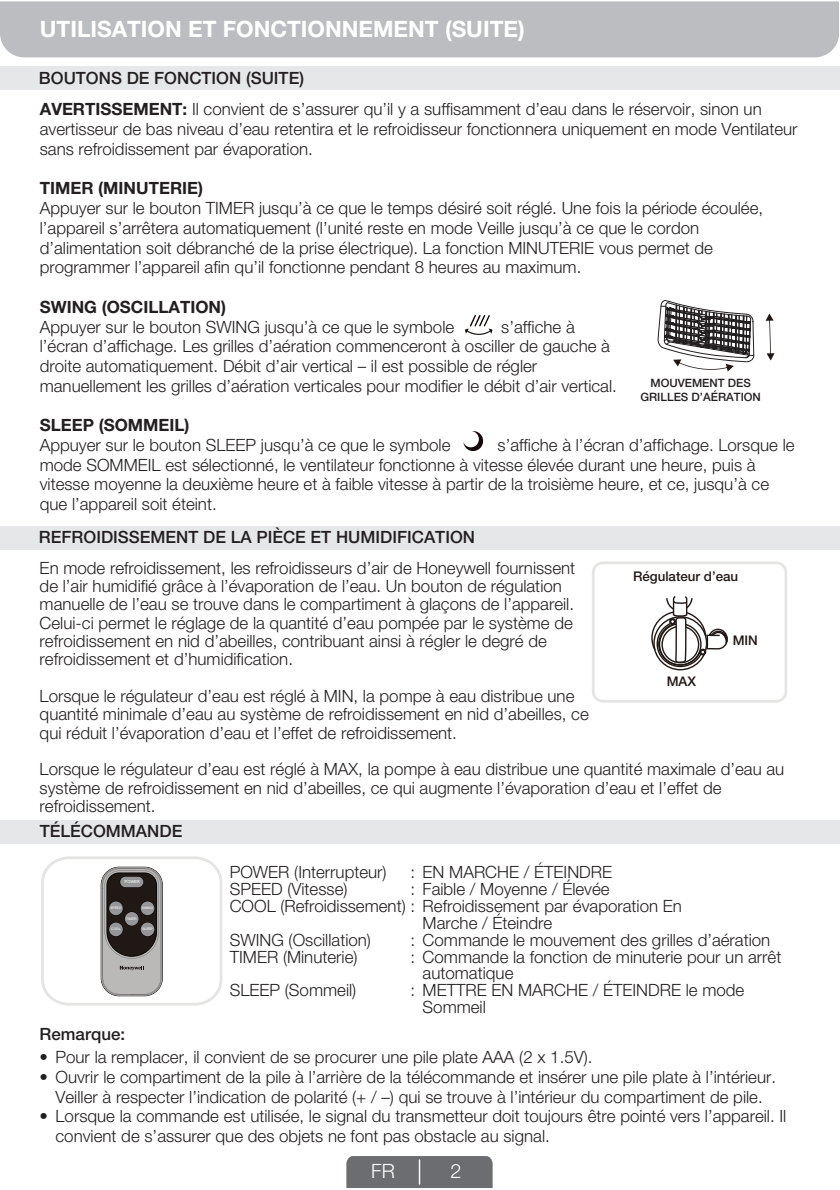
<style>
.page{position:relative;width:840px;height:1190px;background:#fff}
.page>*{position:absolute;margin:0;border:0;box-sizing:border-box;transform-origin:0 0}
.t1{font:700 22.6px "Helvetica Neue LT Std";color:#fff}
.t2{font:300 19.8px "Helvetica Neue LT Pro";color:#fff}
.t3{font:300 17px/19.8px "Helvetica Neue LT Pro";color:#231f20}
.t4{font:500 17px "Helvetica Neue LT Pro";color:#231f20}
.t5{font:700 17px "Helvetica Neue LT Pro";color:#231f20}
.t6{font:500 13.4px "Helvetica Neue LT Pro";color:#201814}
.t7{font:500 11.6px/13.8px "Helvetica Neue LT Pro";color:#231f20;text-align:center}
.t8{font:500 4px "Helvetica Neue LT Pro";color:#f3f5f5}
.t9{font:500 3.4px "Helvetica Neue LT Pro";color:#f3f5f5}
.s1{font-weight:700}
</style>
<div class="page">
<div style="left:0;top:1px;width:839px;height:56px;background:#bcbdc0"></div>
<div style="left:0;top:820px;width:839px;height:24px;background:#e6e7e9"></div>
<div style="left:0;top:66px;width:839px;height:24px;background:#e6e7e9"></div>
<div style="left:0;top:526px;width:839px;height:24px;background:#e6e7e9"></div>
<svg style="left:657px;top:300px;width:118px;height:72px"></svg>
<div style="left:592px;top:561px;width:195px;height:142px;border:3px solid #e5e5e4;border-radius:10px"></div>
<svg style="left:651px;top:561px;width:78px;height:142px"></svg>
<div style="left:41px;top:856px;width:181px;height:150px;border:3px solid #e5e5e4;border-radius:25px"></div>
<svg style="left:101px;top:867px;width:62px;height:129px;background:#767270"></svg>
<svg style="left:465px;top:315px;width:27px;height:20px"></svg>
<svg style="left:463px;top:431px;width:21px;height:20px"></svg>
<div style="left:346px;top:1156px;width:147px;height:32px;background:#6c6d70"></div>
<h1 class="t1" style="left:40px;top:16px;width:486px">UTILISATION ET FONCTIONNEMENT (SUITE)</h1>
<p class="t4" style="left:39px;top:72px;width:267px">BOUTONS DE FONCTION (SUITE)</p>
<p class="t3" style="left:40px;top:101px;width:759px"><span class="s1">AVERTISSEMENT:</span> Il convient de s’assurer qu’il y a suffisamment d’eau dans le réservoir, sinon un avertisseur de bas niveau d’eau retentira et le refroidisseur fonctionnera uniquement en mode Ventilateur sans refroidissement par évaporation.</p>
<p class="t5" style="left:40px;top:179px;width:165px">TIMER (MINUTERIE)</p>
<p class="t3" style="left:40px;top:200px;width:725px">Appuyer sur le bouton TIMER jusqu’à ce que le temps désiré soit réglé. Une fois la période écoulée, l’appareil s’arrêtera automatiquement (l’unité reste en mode Veille jusqu’à ce que le cordon d’alimentation soit débranché de la prise électrique). La fonction MINUTERIE vous permet de programmer l’appareil afin qu’il fonctionne pendant 8 heures au maximum.</p>
<p class="t5" style="left:40px;top:297px;width:188px">SWING (OSCILLATION)</p>
<p class="t3" style="left:40px;top:318px;width:416px">Appuyer sur le bouton SWING jusqu’à ce que le symbole</p>
<p class="t3" style="left:40px;top:318px;width:579px;text-indent:461px">s’affiche à l’écran d’affichage. Les grilles d’aération commenceront à osciller de gauche à droite automatiquement. Débit d’air vertical – il est possible de régler manuellement les grilles d’aération verticales pour modifier le débit d’air vertical.</p>
<p class="t5" style="left:40px;top:415px;width:151px">SLEEP (SOMMEIL)</p>
<p class="t3" style="left:40px;top:436px;width:412px">Appuyer sur le bouton SLEEP jusqu’à ce que le symbole</p>
<p class="t7" style="left:640px;top:377px;width:122px">MOUVEMENT DES<br>GRILLES D’AÉRATION</p>
<p class="t3" style="left:40px;top:436px;width:756px;text-indent:458px">s’affiche à l’écran d’affichage. Lorsque le mode SOMMEIL est sélectionné, le ventilateur fonctionne à vitesse élevée durant une heure, puis à vitesse moyenne la deuxième heure et à faible vitesse à partir de la troisième heure, et ce, jusqu’à ce que l’appareil soit éteint.</p>
<p class="t4" style="left:39px;top:531px;width:438px">REFROIDISSEMENT DE LA PIÈCE ET HUMIDIFICATION</p>
<p class="t3" style="left:40px;top:560px;width:537px;line-height:18.4px">En mode refroidissement, les refroidisseurs d’air de Honeywell fournissent de l’air humidifié grâce à l’évaporation de l’eau. Un bouton de régulation manuelle de l’eau se trouve dans le compartiment à glaçons de l’appareil.<br>Celui-ci permet le réglage de la quantité d’eau pompée par le système de refroidissement en nid d’abeilles, contribuant ainsi à régler le degré de refroidissement et d’humidification.</p>
<p class="t3" style="left:40px;top:688px;width:551px;line-height:18.4px">Lorsque le régulateur d’eau est réglé à MIN, la pompe à eau distribue une quantité minimale d’eau au système de refroidissement en nid d’abeilles, ce qui réduit l’évaporation d’eau et l’effet de refroidissement.</p>
<p class="t3" style="left:40px;top:761px;width:746px;line-height:18.4px">Lorsque le régulateur d’eau est réglé à MAX, la pompe à eau distribue une quantité maximale d’eau au système de refroidissement en nid d’abeilles, ce qui augmente l’évaporation d’eau et l’effet de refroidissement.</p>
<p class="t6" style="left:633px;top:572px;width:107px">Régulateur d’eau</p>
<p class="t6" style="left:733px;top:636px;width:27px">MIN</p>
<p class="t6" style="left:667px;top:676px;width:31px">MAX</p>
<p class="t4" style="left:40px;top:825px;width:144px">TÉLÉCOMMANDE</p>
<p class="t3" style="left:411px;top:864px;width:203px">: EN MARCHE / ÉTEINDRE</p>
<p class="t3" style="left:411px;top:880px;width:201px">: Faible / Moyenne / Élevée</p>
<p class="t3" style="left:230px;top:897px;width:454px">COOL (Refroidissement) : Refroidissement par évaporation En</p>
<p class="t3" style="left:423px;top:914px;width:131px">Marche / Éteindre</p>
<p class="t3" style="left:411px;top:931px;width:361px">: Commande le mouvement des grilles d’aération</p>
<p class="t3" style="left:411px;top:948px;width:372px">: Commande la fonction de minuterie pour un arrêt</p>
<p class="t3" style="left:423px;top:965px;width:92px">automatique</p>
<p class="t3" style="left:411px;top:982px;width:335px">: METTRE EN MARCHE / ÉTEINDRE le mode</p>
<p class="t3" style="left:423px;top:999px;width:65px">Sommeil</p>
<p class="t3" style="left:56px;top:1049px;width:732px">Pour la remplacer, il convient de se procurer une pile plate AAA (2 x 1.5V).<br>Ouvrir le compartiment de la pile à l’arrière de la télécommande et insérer une pile plate à l’intérieur.<br>Veiller à respecter l’indication de polarité (+ / –) qui se trouve à l’intérieur du compartiment de pile.<br>Lorsque la commande est utilisée, le signal du transmetteur doit toujours être pointé vers l’appareil. Il convient de s’assurer que des objets ne font pas obstacle au signal.</p>
<p class="t3" style="left:230px;top:865px;width:158px;line-height:17px">POWER (Interrupteur)<br>SPEED (Vitesse)</p>
<p class="t3" style="left:230px;top:933px;width:143px;line-height:17px">SWING (Oscillation)<br>TIMER (Minuterie)</p>
<p class="t3" style="left:230px;top:982px;width:128px">SLEEP (Sommeil)</p>
<p class="t8" style="left:125px;top:880px;width:17px">POWER</p>
<p class="t9" style="left:110px;top:907px;width:13px">SPEED</p>
<p class="t9" style="left:142px;top:907px;width:13px">SWING</p>
<p class="t9" style="left:126px;top:917px;width:12px">TIMER</p>
<p class="t9" style="left:111px;top:928px;width:11px">COOL</p>
<p class="t9" style="left:142px;top:928px;width:12px">SLEEP</p>
<p class="t4" style="left:40px;top:1028px;width:87px">Remarque:</p>
<p class="t2" style="left:371px;top:1164px;width:25px">FR</p>
<p class="t2" style="left:451px;top:1164px;width:12px">2</p>
</div>
